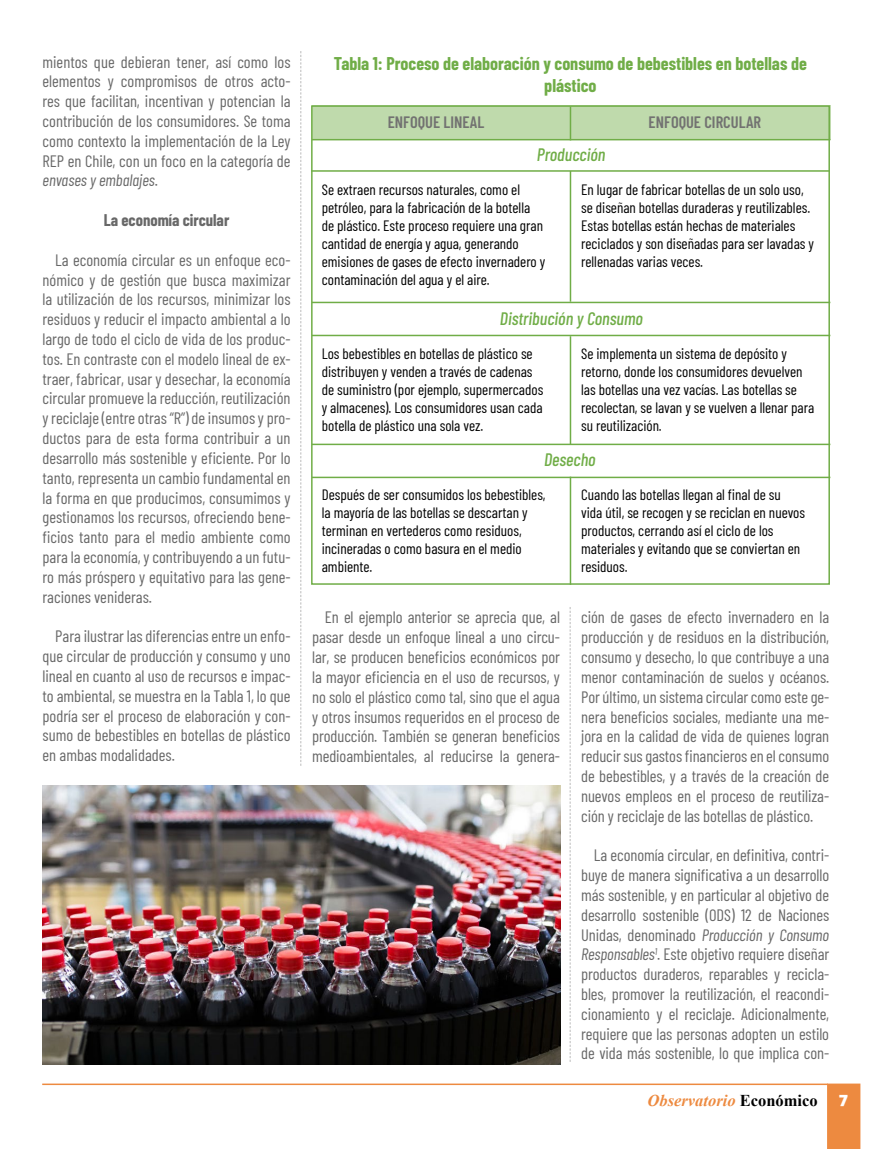
<style>
.page{position:relative;width:893px;height:1149px;background:#fff}
.page>*{position:absolute;margin:0;border:0;box-sizing:border-box;transform-origin:0 0}
.t1{font:700 18px/21.6px "Barlow Condensed";color:#70ad47;text-align:center}
.t2{font:italic 500 18px "Barlow Condensed";color:#70ad47}
.t3{font:16.5px/19.8px "Barlow Condensed";letter-spacing:-.005em;color:#686868;text-align:justify}
.t4{font:600 16.5px "Barlow Condensed";color:#727271}
.t5{font:italic 700 16.5px "Times New Roman";color:#ed8a40}
.t6{font:700 16.5px "Barlow Condensed";color:#686868}
.t7{font:900 16.5px "Isidora Sans";color:#fff}
.t8{font:15px/18px "Barlow Condensed";color:#000}
.s1{font-style:italic}
.s2{font-style:normal;color:#000}
</style>
<div class="page">
<div style="left:827px;top:1083px;width:33px;height:64px;background:#ed8a40"></div>
<hr style="left:42px;top:1083px;width:786px;height:1px;background:#ed8a40">
<img style="left:42px;top:785px;width:518px;height:278px">
<svg style="left:300px;top:51px;width:1px;height:714px"></svg>
<div style="left:312px;top:105px;width:519px;height:35px;background:#bfdaac"></div>
<div style="left:311px;top:105px;width:519px;height:479px;border:2px solid #70ad47"></div>
<hr style="left:311px;top:170px;width:519px;height:2px;background:#70ad47">
<hr style="left:570px;top:171px;width:1px;height:130px;background:#70ad47">
<hr style="left:312px;top:139px;width:518px;height:1px;background:#70ad47">
<hr style="left:312px;top:301px;width:518px;height:2px;background:#70ad47">
<hr style="left:312px;top:334px;width:518px;height:2px;background:#70ad47">
<hr style="left:312px;top:443px;width:518px;height:2px;background:#70ad47">
<hr style="left:312px;top:476px;width:518px;height:2px;background:#70ad47">
<hr style="left:570px;top:336px;width:1px;height:108px;background:#70ad47">
<hr style="left:570px;top:476px;width:1px;height:108px;background:#70ad47">
<hr style="left:570px;top:106px;width:1px;height:34px;background:#70ad47">
<svg style="left:570px;top:607px;width:1px;height:454px"></svg>
<p class="t3" style="left:43px;top:50px;width:250px">mientos que debieran tener, así como los elementos y compromisos de otros acto&shy;res que facilitan, incentivan y potencian la contribución de los consumidores. Se toma como contexto la implementación de la Ley REP en Chile, con un foco en la categoría de <span class="s1">envases y embalajes</span>.</p>
<p class="t6" style="left:104px;top:208px;width:127px">La economía circular</p>
<p class="t3" style="left:43px;top:248px;width:250px;text-indent:13px">La economía circular es un enfoque eco&shy;nómico y de gestión que busca maximizar la utilización de los recursos, minimizar los residuos y reducir el impacto ambiental a lo largo de todo el ciclo de vida de los produc&shy;tos. En contraste con el modelo lineal de ex&shy;traer, fabricar, usar y desechar, la economía circular promueve la reducción, reutilización y reciclaje (entre otras “R”) de insumos y pro&shy;ductos para de esta forma contribuir a un desarrollo más sostenible y eficiente. Por lo tanto, representa un cambio fundamental en la forma en que producimos, consumimos y gestionamos los recursos, ofreciendo bene&shy;ficios tanto para el medio ambiente como para la economía, y contribuyendo a un futu&shy;ro más próspero y equitativo para las gene&shy;raciones venideras.</p>
<p class="t3" style="left:43px;top:625px;width:250px;text-indent:13px">Para ilustrar las diferencias entre un enfo&shy;que circular de producción y consumo y uno lineal en cuanto al uso de recursos e impac&shy;to ambiental, se muestra en la Tabla 1, lo que podría ser el proceso de elaboración y con&shy;sumo de bebestibles en botellas de plástico en ambas modalidades.</p>
<p class="t1" style="left:334px;top:52px;width:474px">Tabla 1: Proceso de elaboración y consumo de bebestibles en botellas de plástico</p>
<p class="t4" style="left:388px;top:110px;width:98px">ENFOQUE LINEAL</p>
<p class="t4" style="left:649px;top:110px;width:114px">ENFOQUE CIRCULAR</p>
<p class="t2" style="left:537px;top:141px;width:70px">Producción</p>
<p class="t8" style="left:322px;top:179px;width:225px">Se extraen recursos naturales, como el petróleo, para la fabricación de la botella de plástico. Este proceso requiere una gran cantidad de energía y agua, generando emisiones de gases de efecto invernadero y contaminación del agua y el aire.</p>
<p class="t8" style="left:581px;top:179px;width:234px">En lugar de fabricar botellas de un solo uso, se diseñan botellas duraderas y reutilizables.<br>Estas botellas están hechas de materiales reciclados y son diseñadas para ser lavadas y rellenadas varias veces.</p>
<p class="t2" style="left:500px;top:305px;width:145px">Distribución y Consumo</p>
<p class="t8" style="left:322px;top:343px;width:223px">Los bebestibles en botellas de plástico se distribuyen y venden a través de cadenas de suministro (por ejemplo, supermercados y almacenes). Los consumidores usan cada botella de plástico una sola vez.</p>
<p class="t8" style="left:581px;top:343px;width:235px">Se implementa un sistema de depósito y retorno, donde los consumidores devuelven las botellas una vez vacías. Las botellas se recolectan, se lavan y se vuelven a llenar para su reutilización.</p>
<p class="t2" style="left:544px;top:447px;width:53px">Desecho</p>
<p class="t8" style="left:322px;top:484px;width:225px">Después de ser consumidos los bebestibles, la mayoría de las botellas se descartan y terminan en vertederos como residuos, incineradas o como basura en el medio ambiente.</p>
<p class="t8" style="left:581px;top:484px;width:225px">Cuando las botellas llegan al final de su vida útil, se recogen y se reciclan en nuevos productos, cerrando así el ciclo de los materiales y evitando que se conviertan en residuos.</p>
<p class="t3" style="left:581px;top:606px;width:250px">ción de gases de efecto invernadero en la producción y de residuos en la distribución, consumo y desecho, lo que contribuye a una menor contaminación de suelos y océanos.<br>Por último, un sistema circular como este ge&shy;nera beneficios sociales, mediante una me&shy;jora en la calidad de vida de quienes logran reducir sus gastos financieros en el consumo de bebestibles, y a través de la creación de nuevos empleos en el proceso de reutiliza&shy;ción y reciclaje de las botellas de plástico.</p>
<p class="t3" style="left:581px;top:844px;width:250px;text-indent:13px">La economía circular, en definitiva, contri&shy;buye de manera significativa a un desarrollo más sostenible, y en particular al objetivo de desarrollo sostenible (ODS) 12 de Naciones Unidas, denominado <span class="s1">Producción y Consumo Responsables</span><sup>1</sup>. Este objetivo requiere diseñar productos duraderos, reparables y recicla&shy;bles, promover la reutilización, el reacondi&shy;cionamiento y el reciclaje. Adicionalmente, requiere que las personas adopten un estilo de vida más sostenible, lo que implica con-</p>
<p class="t3" style="left:312px;top:606px;width:249px;text-indent:13px">En el ejemplo anterior se aprecia que, al pasar desde un enfoque lineal a uno circu&shy;lar, se producen beneficios económicos por la mayor eficiencia en el uso de recursos, y no solo el plástico como tal, sino que el agua y otros insumos requeridos en el proceso de producción. También se generan beneficios medioambientales, al reducirse la genera-</p>
<p class="t5" style="left:648px;top:1088px;width:172px">Observatorio <span class="s2">Económico</span></p>
<p class="t7" style="left:839px;top:1089px;width:10px">7</p>
</div>
